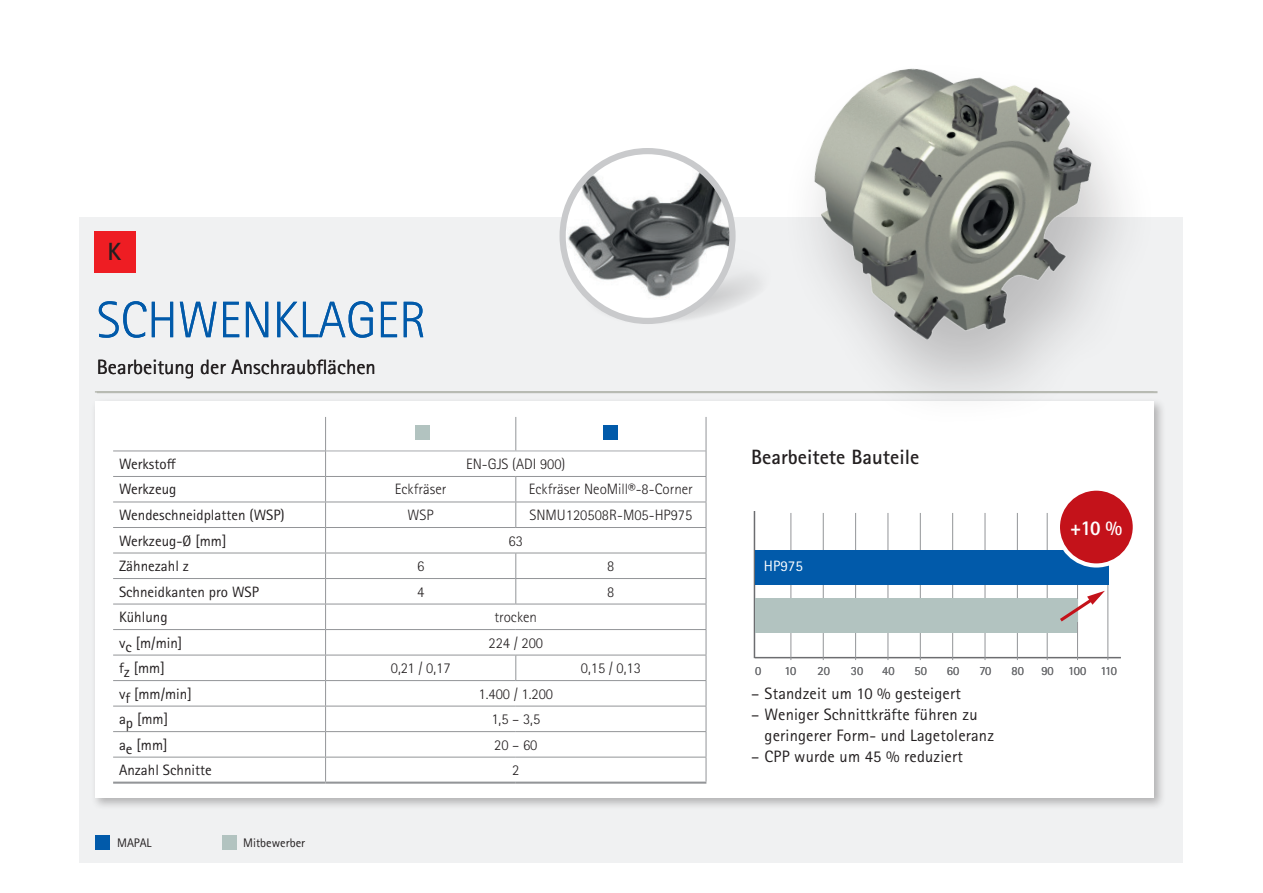
<style>
.page{position:relative;width:1263px;height:893px;background:#fff}
.page>*{position:absolute;margin:0;border:0;box-sizing:border-box;transform-origin:0 0}
.t1{font:300 51.3px "Rotis Sans Serif W1 G";color:#015aaa}
.t2{font:700 24.9px "Rotis Sans Serif W1 G";color:#231f20}
.t3{font:800 21px "Rotis Sans Serif W1 G";color:#fff;scale:.9 1}
.t4{font:20.7px "Rotis Sans Serif W1 G";color:#231f20}
.t5{font:700 20.7px "Rotis Sans Serif W1 G";color:#231f20}
.t6{font:16.5px/21px "Rotis Sans Serif W1 G";letter-spacing:.01em;color:#231f20}
.t7{font:15px "Rotis Sans Serif W1 G";color:#231f20}
.t8{font:300 15px "Rotis Sans Serif W1 G";color:#231f20}
.t9{font:15px "Rotis Sans Serif W1 G";color:#fff}
.t10{font:12.45px "Rotis Sans Serif W1 G";color:#6c6d70}
.t11{font:12.45px "Rotis Sans Serif W1 G";color:#231f20}
</style>
<div class="page">
<div style="left:80px;top:217px;width:1103px;height:645px;background:#f0f1f2"></div>
<div style="left:91px;top:397px;width:1075px;height:414px;background:#231f20;opacity:.3"></div>
<div style="left:95px;top:401px;width:1058px;height:397px;background:#fff"></div>
<div style="left:222px;top:836px;width:15px;height:14px;background:#b2c3c0"></div>
<div style="left:96px;top:836px;width:14px;height:14px;background:#015aaa"></div>
<hr style="left:755px;top:657px;width:366px;height:1px;background:#6c6d70">
<hr style="left:754px;top:511px;width:1px;height:147px;background:#6c6d70">
<hr style="left:97px;top:391px;width:1060px;height:2px;background:#b8bbb3">
<hr style="left:790px;top:513px;width:1px;height:147px;background:#939598">
<hr style="left:823px;top:513px;width:1px;height:147px;background:#939598">
<hr style="left:855px;top:513px;width:1px;height:147px;background:#939598">
<hr style="left:887px;top:513px;width:1px;height:147px;background:#939598">
<hr style="left:920px;top:513px;width:1px;height:147px;background:#939598">
<hr style="left:952px;top:513px;width:1px;height:147px;background:#939598">
<hr style="left:984px;top:513px;width:1px;height:147px;background:#939598">
<hr style="left:1017px;top:513px;width:1px;height:147px;background:#939598">
<hr style="left:1047px;top:513px;width:1px;height:147px;background:#939598">
<hr style="left:1077px;top:513px;width:1px;height:147px;background:#939598">
<hr style="left:1107px;top:513px;width:1px;height:147px;background:#939598">
<hr style="left:113px;top:782px;width:213px;height:2px;background:#939598">
<hr style="left:326px;top:782px;width:190px;height:2px;background:#939598">
<hr style="left:516px;top:782px;width:190px;height:2px;background:#939598">
<hr style="left:325px;top:417px;width:1px;height:34px;background:#939598">
<hr style="left:515px;top:417px;width:1px;height:34px;background:#939598">
<hr style="left:326px;top:476px;width:190px;height:1px;background:#939598">
<hr style="left:516px;top:476px;width:190px;height:1px;background:#939598">
<hr style="left:326px;top:502px;width:190px;height:1px;background:#939598">
<hr style="left:516px;top:502px;width:190px;height:1px;background:#939598">
<hr style="left:326px;top:527px;width:190px;height:1px;background:#939598">
<hr style="left:516px;top:527px;width:190px;height:1px;background:#939598">
<hr style="left:326px;top:553px;width:190px;height:1px;background:#939598">
<hr style="left:516px;top:553px;width:190px;height:1px;background:#939598">
<hr style="left:326px;top:578px;width:190px;height:1px;background:#939598">
<hr style="left:516px;top:578px;width:190px;height:1px;background:#939598">
<svg style="left:515px;top:553px;width:1px;height:51px"></svg>
<hr style="left:326px;top:604px;width:190px;height:1px;background:#939598">
<hr style="left:516px;top:604px;width:190px;height:1px;background:#939598">
<hr style="left:326px;top:629px;width:190px;height:1px;background:#939598">
<hr style="left:516px;top:629px;width:190px;height:1px;background:#939598">
<hr style="left:326px;top:655px;width:190px;height:1px;background:#939598">
<hr style="left:516px;top:655px;width:190px;height:1px;background:#939598">
<svg style="left:515px;top:655px;width:1px;height:25px"></svg>
<hr style="left:326px;top:680px;width:190px;height:1px;background:#939598">
<hr style="left:516px;top:680px;width:190px;height:1px;background:#939598">
<hr style="left:326px;top:706px;width:190px;height:1px;background:#939598">
<hr style="left:516px;top:706px;width:190px;height:1px;background:#939598">
<hr style="left:326px;top:731px;width:190px;height:1px;background:#939598">
<hr style="left:516px;top:731px;width:190px;height:1px;background:#939598">
<hr style="left:326px;top:757px;width:190px;height:1px;background:#939598">
<svg style="left:113px;top:451px;width:213px;height:332px"></svg>
<hr style="left:516px;top:757px;width:190px;height:1px;background:#939598">
<hr style="left:326px;top:451px;width:190px;height:1px;background:#a8a9ad">
<hr style="left:516px;top:451px;width:190px;height:1px;background:#a8a9ad">
<hr style="left:706px;top:417px;width:1px;height:34px;background:#939598">
<svg style="left:706px;top:451px;width:1px;height:331px"></svg>
<svg style="left:515px;top:477px;width:1px;height:50px"></svg>
<div style="left:94px;top:231px;width:41px;height:41px;background:#ee1d23"></div>
<div style="left:755px;top:599px;width:322px;height:34px;background:#b2c3c0"></div>
<div style="left:755px;top:550px;width:353px;height:35px;background:#015aaa"></div>
<svg style="left:1056px;top:591px;width:49px;height:31px"></svg>
<svg style="left:591px;top:303px;width:124px;height:21px"></svg>
<svg style="left:563px;top:151px;width:169px;height:170px"></svg>
<img style="left:566px;top:151px;width:149px;height:152px">
<div style="left:559px;top:148px;width:177px;height:176px;border:6px solid #c9cacc;border-radius:50%"></div>
<div style="left:777px;top:55px;width:386px;height:380px;background:#fff"></div>
<img style="left:715px;top:68px;width:445px;height:340px">
<div style="left:1058px;top:489px;width:77px;height:76px;background:#c4121a;border-radius:50%"></div>
<div style="left:1056px;top:486px;width:81px;height:82px;border:4px solid #fff;border-radius:50%"></div>
<div style="left:415px;top:425px;width:14px;height:14px;background:#b2c3c0"></div>
<div style="left:604px;top:425px;width:14px;height:14px;background:#015aaa"></div>
<h2 class="t2" style="left:108px;top:236px;width:15px">K</h2>
<h1 class="t1" style="left:97px;top:290px;width:331px">SCHWENKLAGER</h1>
<h3 class="t4" style="left:97px;top:355px;width:281px">Bearbeitung der Anschraubflächen</h3>
<p class="t7" style="left:119px;top:455px;width:59px">Werkstoff</p>
<p class="t8" style="left:466px;top:455px;width:101px">EN-GJS (ADI 900)</p>
<p class="t7" style="left:119px;top:481px;width:59px">Werkzeug</p>
<p class="t8" style="left:395px;top:481px;width:53px">Eckfräser</p>
<p class="t8" style="left:529px;top:481px;width:166px">Eckfräser NeoMill®-8-Corner</p>
<p class="t7" style="left:119px;top:506px;width:167px">Wendeschneidplatten (WSP)</p>
<p class="t8" style="left:408px;top:506px;width:28px">WSP</p>
<p class="t8" style="left:529px;top:506px;width:164px">SNMU120508R-M05-HP975</p>
<p class="t7" style="left:119px;top:532px;width:109px">Werkzeug-Ø [mm]</p>
<p class="t8" style="left:509px;top:532px;width:16px">63</p>
<p class="t7" style="left:119px;top:557px;width:71px">Zähnezahl z</p>
<p class="t8" style="left:417px;top:557px;width:9px">6</p>
<p class="t8" style="left:607px;top:557px;width:9px">8</p>
<p class="t7" style="left:119px;top:583px;width:141px">Schneidkanten pro WSP</p>
<p class="t8" style="left:417px;top:583px;width:9px">4</p>
<p class="t8" style="left:607px;top:583px;width:9px">8</p>
<p class="t7" style="left:119px;top:608px;width:50px">Kühlung</p>
<p class="t8" style="left:495px;top:608px;width:44px">trocken</p>
<p class="t7" style="left:119px;top:634px;width:65px">vc [m/min]</p>
<p class="t8" style="left:488px;top:634px;width:56px">224 / 200</p>
<p class="t7" style="left:119px;top:659px;width:47px">fz [mm]</p>
<p class="t8" style="left:391px;top:659px;width:61px">0,21 / 0,17</p>
<p class="t8" style="left:581px;top:659px;width:62px">0,15 / 0,13</p>
<p class="t7" style="left:119px;top:685px;width:74px">vf [mm/min]</p>
<p class="t8" style="left:478px;top:685px;width:76px">1.400 / 1.200</p>
<p class="t7" style="left:119px;top:710px;width:51px">ap [mm]</p>
<p class="t8" style="left:491px;top:710px;width:50px">1,5 – 3,5</p>
<p class="t7" style="left:119px;top:736px;width:50px">ae [mm]</p>
<p class="t8" style="left:494px;top:736px;width:45px">20 – 60</p>
<p class="t7" style="left:119px;top:761px;width:94px">Anzahl Schnitte</p>
<p class="t8" style="left:512px;top:761px;width:9px">2</p>
<p class="t11" style="left:117px;top:835px;width:36px">MAPAL</p>
<p class="t11" style="left:243px;top:835px;width:63px">Mitbewerber</p>
<h3 class="t5" style="left:751px;top:444px;width:170px">Bearbeitete Bauteile</h3>
<p class="t9" style="left:764px;top:557px;width:40px">HP975</p>
<h3 class="t3" style="left:1070px;top:514px;width:60px">+10 %</h3>
<p class="t10" style="left:755px;top:663px;width:8px">0</p>
<p class="t10" style="left:784px;top:663px;width:13px">10</p>
<p class="t10" style="left:817px;top:663px;width:14px">20</p>
<p class="t10" style="left:851px;top:663px;width:14px">30</p>
<p class="t10" style="left:882px;top:663px;width:14px">40</p>
<p class="t10" style="left:914px;top:663px;width:14px">50</p>
<p class="t10" style="left:947px;top:663px;width:14px">60</p>
<p class="t10" style="left:979px;top:663px;width:13px">70</p>
<p class="t10" style="left:1011px;top:663px;width:14px">80</p>
<p class="t10" style="left:1041px;top:663px;width:77px">90 100 110</p>
<p class="t6" style="left:751px;top:683px;width:211px">– Standzeit um 10 % gesteigert</p>
<p class="t6" style="left:765px;top:704px;width:231px;text-indent:-13px">– Weniger Schnittkräfte führen zu geringerer Form- und Lagetoleranz</p>
<p class="t6" style="left:751px;top:746px;width:213px">– CPP wurde um 45 % reduziert</p>
</div>
